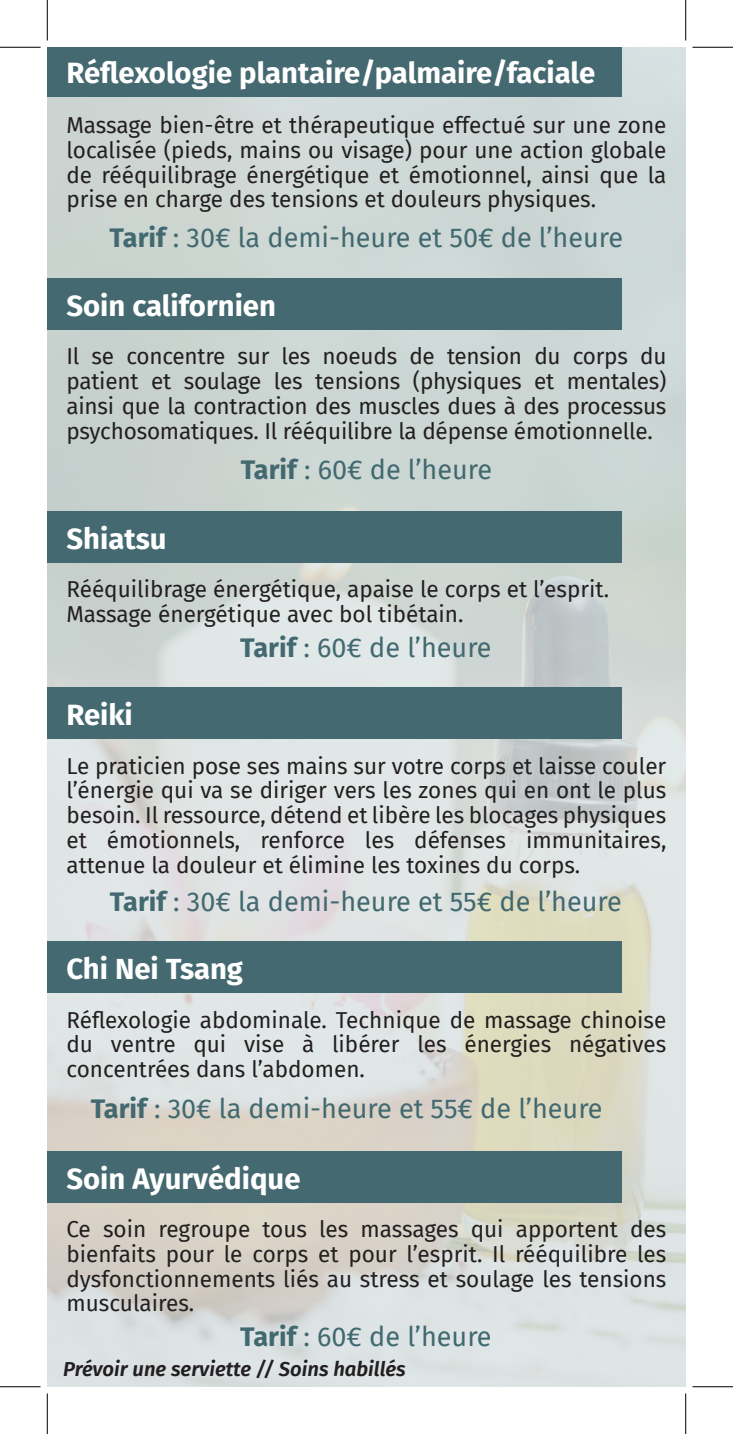
<style>
.page{position:relative;width:733px;height:1434px;background:#fff}
.page>*{position:absolute;margin:0;border:0;box-sizing:border-box;transform-origin:0 0}
.t1{font:700 29.25px "Fira Sans";color:#fff}
.t2{font:27px "Fira Sans";color:#426970}
.t3{font:22.5px/24.8px "Fira Sans";color:#231f20;text-align:justify}
.t4{font:italic 600 20.25px "Fira Sans";color:#231f20}
.s1{font-weight:700}
</style>
<div class="page">
<img style="left:47px;top:47px;width:638px;height:1340px">
<div style="left:47px;top:47px;width:574px;height:50px;background:#456970"></div>
<div style="left:47px;top:278px;width:574px;height:52px;background:#456970"></div>
<div style="left:47px;top:511px;width:574px;height:52px;background:#456970"></div>
<div style="left:47px;top:687px;width:574px;height:52px;background:#456970"></div>
<div style="left:47px;top:941px;width:574px;height:52px;background:#456970"></div>
<div style="left:47px;top:1151px;width:574px;height:52px;background:#456970"></div>
<hr style="left:0;top:47px;width:40px;height:1px;background:#000">
<hr style="left:692px;top:47px;width:40px;height:1px;background:#000">
<hr style="left:0;top:1386px;width:40px;height:1px;background:#000">
<hr style="left:692px;top:1386px;width:40px;height:1px;background:#000">
<hr style="left:47px;top:0;width:1px;height:41px;background:#000">
<hr style="left:47px;top:1393px;width:1px;height:41px;background:#000">
<hr style="left:685px;top:0;width:1px;height:41px;background:#000">
<hr style="left:685px;top:1393px;width:1px;height:41px;background:#000">
<p class="t1" style="left:66px;top:48px;width:530px">Réflexologie plantaire/palmaire/faciale</p>
<p class="t3" style="left:66px;top:112px;width:601px">Massage bien-être et thérapeutique effectué sur une zone localisée (pieds, mains ou visage) pour une action globale de rééquilibrage énergétique et émotionnel, ainsi que la prise en charge des tensions et douleurs physiques.</p>
<p class="t2" style="left:110px;top:218px;width:515px"><span class="s1">Tarif</span> : 30€ la demi-heure et 50€ de l’heure</p>
<p class="t1" style="left:66px;top:281px;width:211px">Soin californien</p>
<p class="t3" style="left:66px;top:343px;width:601px">Il se concentre sur les noeuds de tension du corps du patient et soulage les tensions (physiques et mentales) ainsi que la contraction des muscles dues à des processus psychosomatiques. Il rééquilibre la dépense émotionnelle.</p>
<p class="t2" style="left:241px;top:449px;width:253px"><span class="s1">Tarif</span> : 60€ de l’heure</p>
<p class="t1" style="left:66px;top:514px;width:102px">Shiatsu</p>
<p class="t3" style="left:66px;top:576px;width:544px">Rééquilibrage énergétique, apaise le corps et l’esprit.</p>
<p class="t3" style="left:66px;top:601px;width:398px">Massage énergétique avec bol tibétain.</p>
<p class="t2" style="left:240px;top:627px;width:253px"><span class="s1">Tarif</span> : 60€ de l’heure</p>
<p class="t1" style="left:66px;top:690px;width:68px">Reiki</p>
<p class="t3" style="left:66px;top:753px;width:601px">Le praticien pose ses mains sur votre corps et laisse couler l’énergie qui va se diriger vers les zones qui en ont le plus besoin. Il ressource, détend et libère les blocages physiques et émotionnels, renforce les défenses immunitaires, attenue la douleur et élimine les toxines du corps.</p>
<p class="t2" style="left:110px;top:881px;width:513px"><span class="s1">Tarif</span> : 30€ la demi-heure et 55€ de l’heure</p>
<p class="t1" style="left:66px;top:944px;width:178px">Chi Nei Tsang</p>
<p class="t3" style="left:66px;top:1007px;width:601px">Réflexologie abdominale. Technique de massage chinoise du ventre qui vise à libérer les énergies négatives concentrées dans l’abdomen.</p>
<p class="t2" style="left:91px;top:1088px;width:513px"><span class="s1">Tarif</span> : 30€ la demi-heure et 55€ de l’heure</p>
<p class="t1" style="left:66px;top:1154px;width:235px">Soin Ayurvédique</p>
<p class="t3" style="left:66px;top:1216px;width:601px">Ce soin regroupe tous les massages qui apportent des bienfaits pour le corps et pour l’esprit. Il rééquilibre les dysfonctionnements liés au stress et soulage les tensions musculaires.</p>
<p class="t2" style="left:240px;top:1316px;width:253px"><span class="s1">Tarif</span> : 60€ de l’heure</p>
<p class="t4" style="left:63px;top:1352px;width:344px">Prévoir une serviette // Soins habillés</p>
</div>
